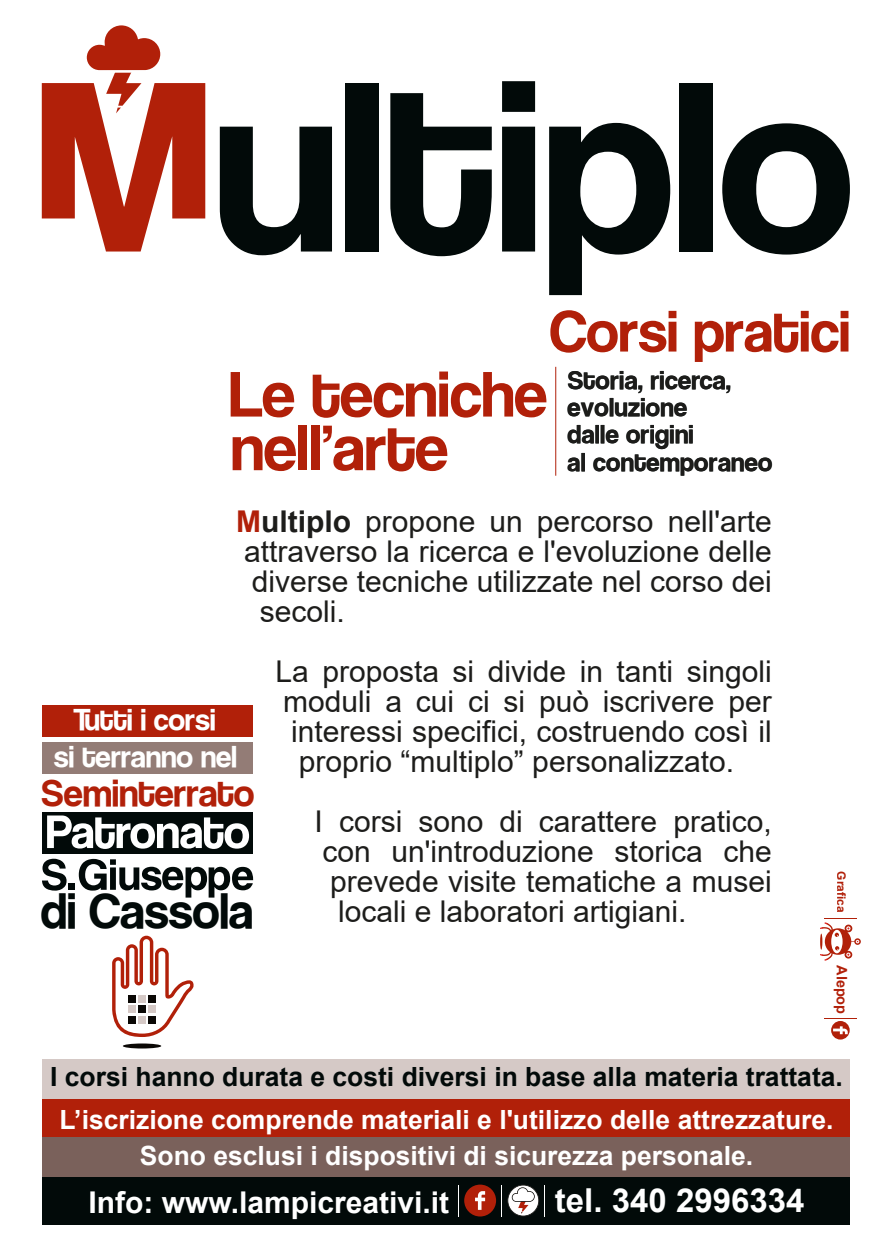
<style>
.page{position:relative;width:893px;height:1259px;background:#fff}
.page>*{position:absolute;margin:0;border:0;box-sizing:border-box;transform-origin:0 0}
.t1{font:61.8px/53.7px "Coolvetica";color:#b12009}
.t2{font:56.1px "Coolvetica";color:#b12009}
.t3{font:47.4px "Coolvetica";color:#020a09}
.t4{font:36px "Coolvetica";color:#b12009}
.t5{font:700 33px "Arial";color:#fff}
.t6{font:30px/30px "Arial";color:#1d1d1b;text-align:center}
.t7{font:700 30px "Arial";color:#fff}
.t8{font:28.8px "Coolvetica";color:#fff}
.t9{font:700 26.4px/36px "Arial";color:#fff;text-align:center}
.t10{font:700 26.4px "Arial";color:#020a09}
.t11{font:24.6px/27.3px "Coolvetica";letter-spacing:.02em;color:#020a09}
.t12{font:700 14.4px "Arial";color:#b12009}
.t13{font:700 12px "Arial";color:#b12009}
.s1{font-weight:700;color:#b12009}
.s2{font-weight:700}
</style>
<div class="page">
<div style="left:42px;top:743px;width:211px;height:31px;background:#937c76"></div>
<div style="left:42px;top:705px;width:211px;height:31px;background:#b12009"></div>
<svg style="left:220px;top:127px;width:112px;height:128px"></svg>
<div style="left:346px;top:83px;width:33px;height:168px;background:#020a09"></div>
<svg style="left:390px;top:93px;width:102px;height:163px"></svg>
<svg style="left:502px;top:81px;width:33px;height:170px;background:#18201f"></svg>
<svg style="left:549px;top:123px;width:121px;height:172px"></svg>
<div style="left:680px;top:83px;width:33px;height:168px;background:#020a09"></div>
<svg style="left:722px;top:123px;width:128px;height:131px"></svg>
<svg style="left:42px;top:25px;width:163px;height:226px"></svg>
<hr style="left:555px;top:367px;width:1px;height:109px;background:#b12009">
<div style="left:42px;top:1177px;width:808px;height:47px;background:#020a09"></div>
<div style="left:42px;top:1098px;width:808px;height:39px;background:#b12009"></div>
<div style="left:42px;top:1137px;width:808px;height:40px;background:#7a615b"></div>
<div style="left:42px;top:1059px;width:808px;height:39px;background:#d5c9c6"></div>
<div style="left:464px;top:1184px;width:32px;height:32px;background:#b12009;border-radius:50%"></div>
<svg style="left:475px;top:1191px;width:10px;height:18px"></svg>
<svg style="left:507px;top:1185px;width:32px;height:31px"></svg>
<hr style="left:501px;top:1184px;width:1px;height:32px;background:#fff">
<hr style="left:545px;top:1184px;width:1px;height:32px;background:#fff">
<hr style="left:459px;top:1184px;width:1px;height:32px;background:#fff">
<svg style="left:831px;top:1021px;width:19px;height:18px"></svg>
<svg style="left:833px;top:1026px;width:15px;height:8px"></svg>
<svg style="left:820px;top:922px;width:39px;height:38px"></svg>
<hr style="left:824px;top:918px;width:33px;height:1px;background:#b12009">
<hr style="left:824px;top:1017px;width:33px;height:1px;background:#b12009">
<svg style="left:112px;top:935px;width:82px;height:102px"></svg>
<div style="left:123px;top:1043px;width:38px;height:5px;background:#0a0805;border-radius:50%"></div>
<svg style="left:42px;top:858px;width:211px;height:39px"></svg>
<div style="left:42px;top:811px;width:211px;height:42px;background:#020a09"></div>
<svg style="left:47px;top:815px;width:202px;height:34px"></svg>
<h2 class="t2" style="left:549px;top:302px;width:302px">Corsi pratici</h2>
<h1 class="t1" style="left:231px;top:372px;width:318px">Le tecniche nell'arte</h1>
<p class="t11" style="left:568px;top:368px;width:206px">Storia, ricerca, evoluzione<br>dalle origini<br>al contemporaneo</p>
<p class="t6" style="left:236px;top:506px;width:537px"><span class="s1">M</span><span class="s2">ultiplo</span> propone un percorso nell'arte</p>
<p class="t6" style="left:244px;top:536px;width:529px">attraverso la ricerca e l'evoluzione delle</p>
<p class="t6" style="left:252px;top:566px;width:521px">diverse tecniche utilizzate nel corso dei</p>
<p class="t6" style="left:260px;top:596px;width:87px">secoli.</p>
<p class="t6" style="left:275px;top:656px;width:498px">La proposta si divide in tanti singoli moduli a cui ci si può iscrivere per interessi specifici, costruendo così il proprio “multiplo” personalizzato.</p>
<p class="t6" style="left:315px;top:806px;width:459px">I corsi sono di carattere pratico,</p>
<p class="t6" style="left:322px;top:836px;width:451px">con un'introduzione storica che</p>
<p class="t6" style="left:330px;top:866px;width:443px">prevede visite tematiche a musei</p>
<p class="t6" style="left:338px;top:896px;width:350px">locali e laboratori artigiani.</p>
<p class="t8" style="left:73px;top:704px;width:144px">Tutti i corsi</p>
<p class="t8" style="left:54px;top:742px;width:184px">si terranno nel</p>
<p class="t4" style="left:41px;top:774px;width:215px">Seminterrato</p>
<h3 class="t3" style="left:41px;top:886px;width:214px">di Cassola</h3>
<p class="t13" style="left:850px;top:871px;width:42px;rotate:90deg">Grafica</p>
<p class="t12" style="left:852px;top:965px;width:50px;rotate:90deg">Alepop</p>
<p class="t10" style="left:50px;top:1058px;width:794px">I corsi hanno durata e costi diversi in base alla materia trattata.</p>
<p class="t9" style="left:60px;top:1101px;width:775px">L’iscrizione comprende materiali e l'utilizzo delle attrezzature.<br>Sono esclusi i dispositivi di sicurezza personale.</p>
<p class="t7" style="left:89px;top:1181px;width:362px">Info: www.lampicreativi.it</p>
<p class="t5" style="left:555px;top:1177px;width:251px">tel. 340 2996334</p>
</div>
